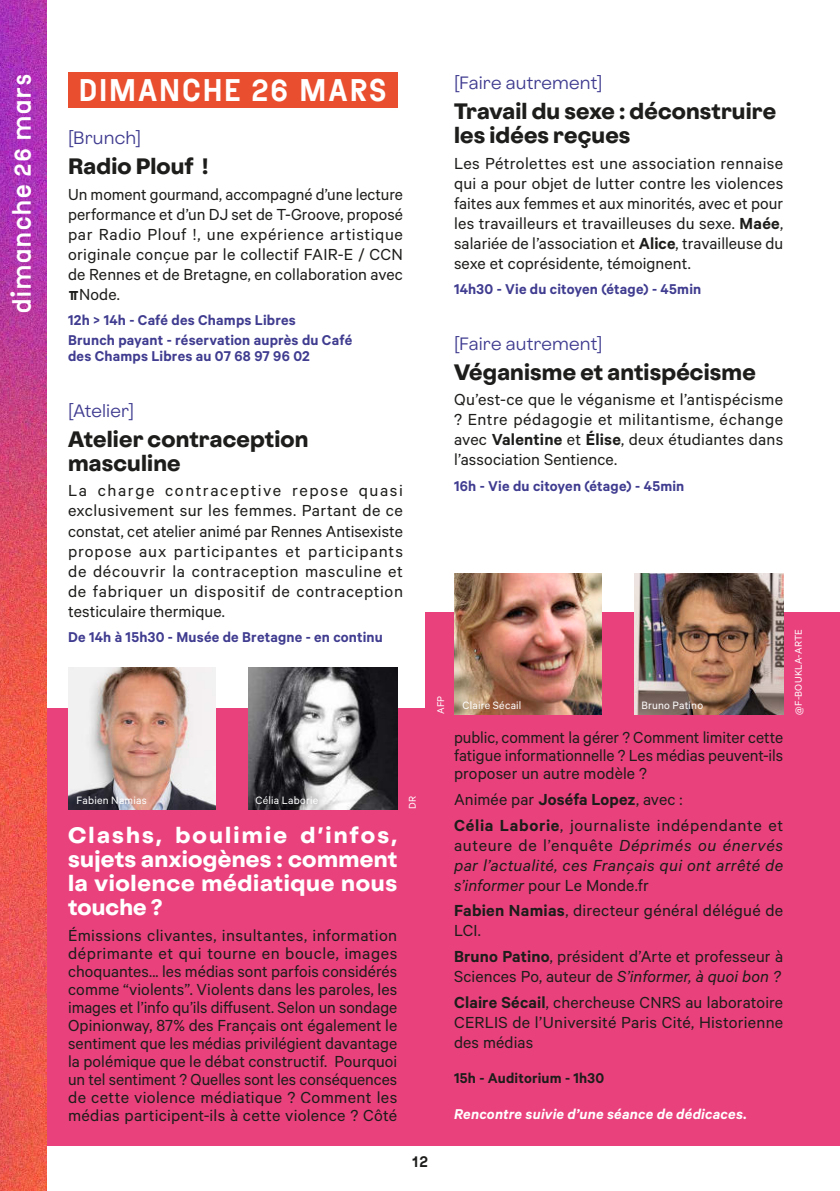
<style>
.page{position:relative;width:840px;height:1191px;background:#fff}
.page>*{position:absolute;margin:0;border:0;box-sizing:border-box;transform-origin:0 0}
.t1{font:36px "Turfu";letter-spacing:.01em;color:#fff}
.t2{font:27px "Turfu";letter-spacing:.005em;color:#fff}
.t3{font:700 20px/24px "Oldschool Grotesk";letter-spacing:.01em;color:#1d1d1b}
.t4{font:700 20px/24px "Oldschool Grotesk";letter-spacing:.02em;color:#fff;text-align:justify}
.t5{font:18px/20px "Calibre";letter-spacing:.01em;color:#1d1d1b;text-align:justify}
.t6{font:italic 18px/20px "Calibre";letter-spacing:.015em;color:#1d1d1b;text-align:justify}
.t7{font:18px/25.6px "Calibre";letter-spacing:.03em;color:#1d1d1b}
.t8{font:18px "Turfu";color:#1d1d1b}
.t9{font:600 16px/20px "Calibre";letter-spacing:.01em;color:#403c90}
.t10{font:300 16px "Oldschool Grotesk";letter-spacing:.01em;color:#403c90}
.t11{font:italic 600 16px "Calibre";letter-spacing:.01em;color:#fff}
.t12{font:600 16px "Calibre";letter-spacing:.01em;color:#1d1d1b}
.t13{font:12px "Calibre";letter-spacing:.015em;color:#fff}
.t14{font:11px "Calibre";letter-spacing:.015em;color:#fff}
.s1{font-weight:600}
.s2{font-family:"Raisonne Pro";font-weight:600}
.s3{font-style:normal}
.s4{font-style:italic}
</style>
<div class="page">
<div style="left:425px;top:612px;width:414px;height:533px;background:#e9417c"></div>
<div style="left:40px;top:708px;width:799px;height:437px;background:#e9417c"></div>
<img style="left:0;top:0;width:47px;height:1191px">
<img style="left:68px;top:667px;width:147px;height:142px">
<img style="left:248px;top:667px;width:149px;height:142px">
<img style="left:454px;top:573px;width:147px;height:141px">
<img style="left:634px;top:573px;width:148px;height:141px">
<div style="left:68px;top:72px;width:329px;height:35px;background:#e94f2e"></div>
<h2 class="t2" style="left:10px;top:314px;width:241px;rotate:-90deg">dimanche 26 mars</h2>
<h1 class="t1" style="left:78px;top:74px;width:311px">DIMANCHE 26 MARS</h1>
<p class="t10" style="left:454px;top:75px;width:150px">[Faire autrement]</p>
<p class="t3" style="left:454px;top:101px;width:323px">Travail du sexe : déconstruire les idées reçues</p>
<p class="t5" style="left:454px;top:153px;width:330px">Les Pétrolettes est une association rennaise qui a pour objet de lutter contre les violences faites aux femmes et aux minorités, avec et pour les travailleurs et travailleuses du sexe. <span class="s1">Maée</span>, salariée de l’association et <span class="s1">Alice</span>, travailleuse du sexe et coprésidente, témoignent.</p>
<p class="t9" style="left:454px;top:279px;width:248px">14h30 - Vie du citoyen (étage) - 45min</p>
<p class="t10" style="left:454px;top:336px;width:150px">[Faire autrement]</p>
<p class="t3" style="left:454px;top:361px;width:303px">Véganisme et antispécisme</p>
<p class="t5" style="left:454px;top:390px;width:330px">Qu’est-ce que le véganisme et l’antispécisme ? Entre pédagogie et militantisme, échange avec <span class="s1">Valentine</span> et <span class="s1">Élise</span>, deux étudiantes dans l’association Sentience.</p>
<p class="t9" style="left:454px;top:476px;width:232px">16h - Vie du citoyen (étage) - 45min</p>
<p class="t10" style="left:68px;top:130px;width:75px">[Brunch]</p>
<p class="t3" style="left:68px;top:156px;width:142px">Radio Plouf !</p>
<p class="t5" style="left:68px;top:184px;width:336px">Un moment gourmand, accompagné d’une lecture performance et d’un DJ set de T-Groove, proposé par Radio Plouf !, une expérience artistique originale conçue par le collectif FAIR-E / CCN de Rennes et de Bretagne, en collaboration avec <span class="s2">π</span>Node.</p>
<p class="t9" style="left:68px;top:311px;width:285px">12h &gt; 14h - Café des Champs Libres<br>Brunch payant - réservation auprès du Café</p>
<p class="t9" style="left:68px;top:347px;width:243px">des Champs Libres au 07 68 97 96 02</p>
<p class="t10" style="left:68px;top:403px;width:67px">[Atelier]</p>
<p class="t3" style="left:68px;top:429px;width:242px">Atelier contraception masculine</p>
<p class="t5" style="left:68px;top:481px;width:336px">La charge contraceptive repose quasi exclusivement sur les femmes. Partant de ce constat, cet atelier animé par Rennes Antisexiste propose aux participantes et participants de découvrir la contraception masculine et de fabriquer un dispositif de contraception testiculaire thermique.</p>
<p class="t9" style="left:68px;top:627px;width:316px">De 14h à 15h30 - Musée de Bretagne - en continu</p>
<p class="t13" style="left:77px;top:794px;width:72px">Fabien Namias</p>
<p class="t13" style="left:255px;top:794px;width:64px">Célia Laborie</p>
<p class="t4" style="left:68px;top:825px;width:330px">Clashs, boulimie d’infos, sujets anxiogènes : comment la violence médiatique nous touche ?</p>
<p class="t5" style="left:68px;top:926px;width:330px;line-height:18px">Émissions clivantes, insultantes, information déprimante et qui tourne en boucle, images choquantes... les médias sont parfois considérés comme “violents”. Violents dans les paroles, les images et l’info qu’ils diffusent. Selon un sondage Opinionway, 87% des Français ont également le sentiment que les médias privilégient davantage la polémique que le débat constructif. Pourquoi un tel sentiment ? Quelles sont les conséquences de cette violence médiatique ? Comment les médias participent-ils à cette violence ? Côté</p>
<p class="t14" style="left:407px;top:808px;width:14px;rotate:-90deg">DR</p>
<p class="t14" style="left:435px;top:714px;width:20px;rotate:-90deg">AFP</p>
<p class="t13" style="left:462px;top:699px;width:60px">Claire Sécail</p>
<p class="t13" style="left:641px;top:699px;width:63px">Bruno Patino</p>
<p class="t5" style="left:454px;top:729px;width:330px;line-height:18px">public, comment la gérer ? Comment limiter cette fatigue informationnelle ? Les médias peuvent-ils proposer un autre modèle ?</p>
<p class="t7" style="left:454px;top:787px;width:330px">Animée par <span class="s1">Joséfa Lopez</span>, avec :<br><span class="s1">Célia Laborie</span>, journaliste indépendante et</p>
<p class="t6" style="left:454px;top:835px;width:330px"><span class="s3">auteure de l’enquête</span> Déprimés ou énervés par l’actualité, ces Français qui ont arrêté de s’informer <span class="s3">pour Le Monde.fr</span></p>
<p class="t5" style="left:454px;top:901px;width:330px"><span class="s1">Fabien Namias</span>, directeur général délégué de<br>LCI.</p>
<p class="t5" style="left:454px;top:946px;width:330px"><span class="s1">Bruno Patino</span>, président d’Arte et professeur à<br>Sciences Po, auteur de <span class="s4">S’informer, à quoi bon ?</span></p>
<p class="t5" style="left:454px;top:992px;width:330px"><span class="s1">Claire Sécail</span>, chercheuse CNRS au laboratoire CERLIS de l’Université Paris Cité, Historienne des médias</p>
<p class="t12" style="left:454px;top:1070px;width:152px">15h - Auditorium - 1h30</p>
<p class="t11" style="left:454px;top:1103px;width:294px">Rencontre suivie d’une séance de dédicaces.</p>
<p class="t14" style="left:792px;top:714px;width:87px;rotate:-90deg">@F-BOUKLA-ARTE</p>
<p class="t8" style="left:411px;top:1153px;width:18px">12</p>
</div>
